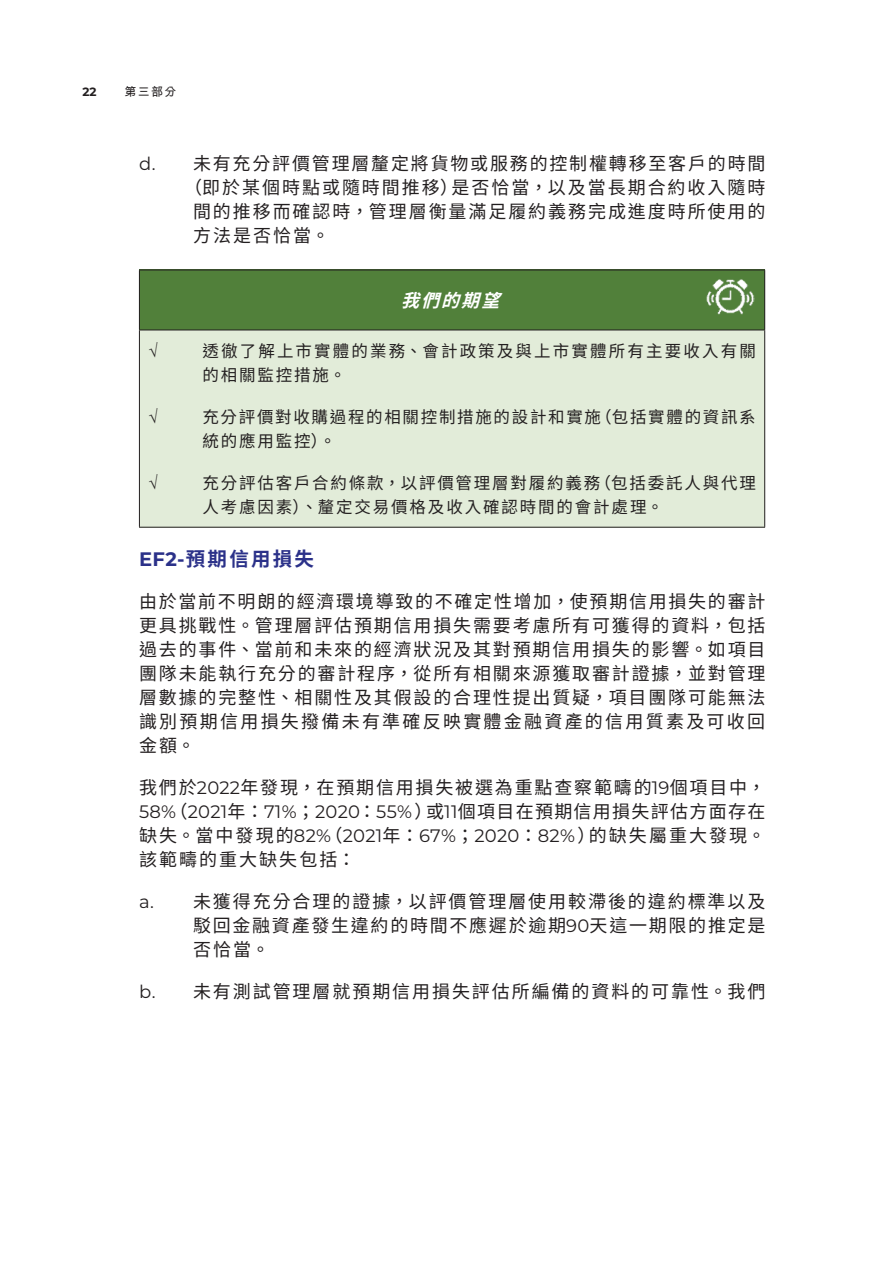
<style>
.page{position:relative;width:893px;height:1263px;background:#fff}
.page>*{position:absolute;margin:0;border:0;box-sizing:border-box;transform-origin:0 0}
._04___H2{font:700 19.5px "Noto Sans TC";letter-spacing:.115em;color:#2b3189}
._12___P2{font:18px/24px "Noto Sans TC";letter-spacing:.115em;color:#231f20;text-align:justify}
._08____IN2{font:18px/24px "Noto Sans TC";letter-spacing:.105em;color:#231f20}
._12___P2-2{font:18px "Montserrat";letter-spacing:.015em;color:#231f20}
._08____IN2-2{font:18px "Montserrat";color:#231f20}
._11_P0{font:italic 700 18px "Noto Sans TC";color:#fff}
._07_IN0{font:16.5px "Noto Sans TC";letter-spacing:.115em;color:#231f20}
._07_IN0-2{font:16.5px "Times New Roman";color:#231f20}
.t1{font:700 12px "M Hei HK";color:#231f20}
.t2{font:700 12px "Montserrat";color:#231f20}
.s1{font-family:"Montserrat"}
.s2{font-family:"Noto Sans TC"}
</style>
<div class="page">
<div style="left:139px;top:270px;width:626px;height:60px;background:#51803a"></div>
<div style="left:139px;top:330px;width:626px;height:197px;background:#e2ecd9"></div>
<hr style="left:139px;top:270px;width:626px;height:1px;background:#231f20">
<hr style="left:139px;top:270px;width:1px;height:60px;background:#231f20">
<hr style="left:764px;top:270px;width:1px;height:60px;background:#231f20">
<hr style="left:139px;top:330px;width:626px;height:1px;background:#231f20">
<hr style="left:139px;top:330px;width:1px;height:197px;background:#231f20">
<hr style="left:764px;top:330px;width:1px;height:197px;background:#231f20">
<hr style="left:139px;top:527px;width:626px;height:1px;background:#231f20">
<img style="left:706px;top:279px;width:49px;height:36px">
<p class="t2" style="left:82px;top:83px;width:16px">22</p>
<p class="t1" style="left:124px;top:83px;width:54px">第三部分</p>
<p class="_08____IN2-2" style="left:139px;top:151px;width:18px">d.</p>
<p class="_08____IN2" style="left:193px;top:152px;width:574px">未有充分評價管理層釐定將貨物或服務的控制權轉移至客戶的時間</p>
<p class="_08____IN2" style="left:193px;top:176px;width:574px;text-indent:-9px">（即於某個時點或隨時間推移）<br>間的推移而確認時，管理層衡量滿足履約義務完成進度時所使用的方法是否恰當。</p>
<p class="_08____IN2" style="left:452px;top:176px;width:315px">是否恰當，以及當長期合約收入隨時</p>
<p class="_07_IN0-2" style="left:148px;top:340px;width:11px">√</p>
<p class="_11_P0" style="left:401px;top:290px;width:113px">我們的期望</p>
<p class="_07_IN0" style="left:202px;top:342px;width:555px">透徹了解上市實體的業務、會計政策及與上市實體所有主要收入有關</p>
<p class="_07_IN0" style="left:202px;top:366px;width:145px">的相關監控措施。</p>
<p class="_07_IN0-2" style="left:148px;top:406px;width:11px">√</p>
<p class="_07_IN0" style="left:595px;top:408px;width:162px">（包括實體的資訊系</p>
<p class="_07_IN0" style="left:202px;top:408px;width:400px">充分評價對收購過程的相關控制措施的設計和實施</p>
<p class="_07_IN0" style="left:202px;top:432px;width:135px">統的應用監控。(</p>
<p class="_07_IN0-2" style="left:148px;top:472px;width:11px">√</p>
<p class="_07_IN0" style="left:594px;top:474px;width:163px">（包括委託人與代理</p>
<p class="_07_IN0" style="left:202px;top:474px;width:399px">充分評估客戶合約條款，以評價管理層對履約義務</p>
<p class="_07_IN0" style="left:202px;top:498px;width:462px">人考慮因素）、釐定交易價格及收入確認時間的會計處理。</p>
<p class="_04___H2" style="left:139px;top:548px;width:176px"><span class="s1">EF2-</span>預期信用損失</p>
<p class="_12___P2" style="left:139px;top:590px;width:628px">由於當前不明朗的經濟環境導致的不確定性增加，使預期信用損失的審計更具挑戰性。管理層評估預期信用損失需要考慮所有可獲得的資料，包括過去的事件、當前和未來的經濟狀況及其對預期信用損失的影響。如項目團隊未能執行充分的審計程序，從所有相關來源獲取審計證據，並對管理層數據的完整性、相關性及其假設的合理性提出質疑，項目團隊可能無法識別預期信用損失撥備未有準確反映實體金融資產的信用質素及可收回金額。</p>
<p class="_12___P2" style="left:139px;top:776px;width:628px;text-align:right">我們於<span class="s1">2022</span>年發現，在預期信用損失被選為重點查察範疇的<span class="s1">19</span>個項目中，或<span class="s1">11</span>個項目在預期信用損失評估方面存在</p>
<p class="_12___P2-2" style="left:170px;top:799px;width:264px"><span class="s2">（</span>2021<span class="s2">年：</span>71%<span class="s2">；</span>2020<span class="s2">：</span>55%<span class="s2">）</span></p>
<p class="_12___P2-2" style="left:139px;top:799px;width:39px">58%</p>
<p class="_12___P2-2" style="left:325px;top:823px;width:272px"><span class="s2">（</span>2021<span class="s2">年：</span>67%<span class="s2">；</span>2020<span class="s2">：</span>82%<span class="s2">）</span></p>
<p class="_12___P2" style="left:139px;top:824px;width:218px">缺失。當中發現的<span class="s1">82%<br></span>該範疇的重大缺失包括：</p>
<p class="_08____IN2" style="left:193px;top:890px;width:574px">未獲得充分合理的證據，以評價管理層使用較滯後的違約標準以及</p>
<p class="_12___P2" style="left:589px;top:824px;width:178px">的缺失屬重大發現。</p>
<p class="_08____IN2-2" style="left:139px;top:889px;width:16px">a.</p>
<p class="_08____IN2-2" style="left:139px;top:979px;width:18px">b.</p>
<p class="_08____IN2" style="left:193px;top:914px;width:574px">駁回金融資產發生違約的時間不應遲於逾期<span class="s1">90</span>天這一期限的推定是否恰當。</p>
<p class="_08____IN2" style="left:193px;top:980px;width:574px">未有測試管理層就預期信用損失評估所編備的資料的可靠性。我們</p>
</div>
